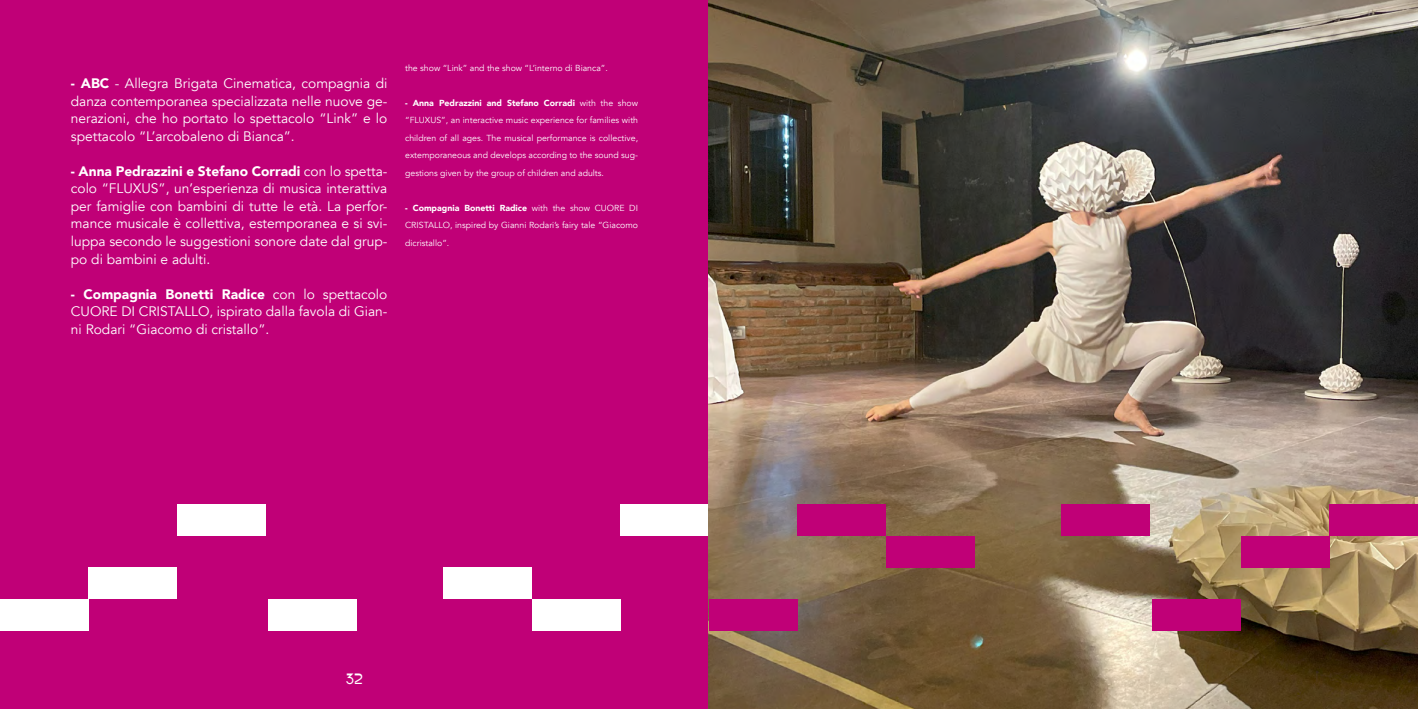
<style>
.page{position:relative;width:1418px;height:709px;background:#fff}
.page>*{position:absolute;margin:0;border:0;box-sizing:border-box;transform-origin:0 0}
.t1{font:15px "Inconstant Top 75";color:#fff}
.t2{font:13.75px/17.5px "Avenir";color:#fff;text-align:justify}
.t3{font:8.75px/17.5px "Avenir";color:#fff;text-align:justify}
.s1{font-weight:900}
</style>
<div class="page">
<div style="left:0;top:0;width:709px;height:709px;background:#c00077"></div>
<div style="left:0;top:599px;width:89px;height:32px;background:#fff"></div>
<div style="left:268px;top:599px;width:89px;height:32px;background:#fff"></div>
<div style="left:89px;top:567px;width:88px;height:32px;background:#fff"></div>
<div style="left:443px;top:567px;width:89px;height:32px;background:#fff"></div>
<div style="left:532px;top:599px;width:88px;height:32px;background:#fff"></div>
<div style="left:177px;top:504px;width:89px;height:31px;background:#fff"></div>
<div style="left:620px;top:504px;width:89px;height:31px;background:#fff"></div>
<img style="left:709px;top:0;width:708px;height:709px">
<div style="left:1240px;top:535px;width:89px;height:32px;background:#c00077"></div>
<div style="left:886px;top:535px;width:88px;height:32px;background:#c00077"></div>
<div style="left:709px;top:599px;width:88px;height:32px;background:#c00077"></div>
<div style="left:1152px;top:599px;width:88px;height:32px;background:#c00077"></div>
<div style="left:1329px;top:504px;width:88px;height:31px;background:#c00077"></div>
<div style="left:1060px;top:504px;width:89px;height:31px;background:#c00077"></div>
<div style="left:797px;top:504px;width:89px;height:31px;background:#c00077"></div>
<p class="t2" style="left:71px;top:75px;width:318px"><span class="s1">- ABC</span> - Allegra Brigata Cinematica, compagnia di danza contemporanea specializzata nelle nuove ge&shy;nerazioni, che ho portato lo spettacolo “Link” e lo spettacolo “L’arcobaleno di Bianca”.</p>
<p class="t2" style="left:71px;top:163px;width:318px"><span class="s1">- Anna Pedrazzini e Stefano Corradi</span> con lo spetta&shy;colo “FLUXUS”, un’esperienza di musica interattiva per famiglie con bambini di tutte le età. La perfor&shy;mance musicale è collettiva, estemporanea e si svi&shy;luppa secondo le suggestioni sonore date dal grup&shy;po di bambini e adulti.</p>
<p class="t2" style="left:71px;top:285px;width:318px"><span class="s1">- Compagnia Bonetti Radice</span> con lo spettacolo CUORE DI CRISTALLO, ispirato dalla favola di Gian&shy;ni Rodari “Giacomo di cristallo”.</p>
<p class="t3" style="left:405px;top:59px;width:204px">the show “Link” and the show “L’interno di Bianca”.</p>
<p class="t3" style="left:405px;top:94px;width:234px"><span class="s1">- Anna Pedrazzini and Stefano Corradi</span> with the show “FLUXUS”, an interactive music experience for families with children of all ages. The musical performance is collective, extemporaneous and develops according to the sound sug&shy;gestions given by the group of children and adults.</p>
<p class="t3" style="left:405px;top:199px;width:234px"><span class="s1">- Compagnia Bonetti Radice</span> with the show CUORE DI CRISTALLO, inspired by Gianni Rodari’s fairy tale “Giacomo dicristallo”.</p>
<p class="t1" style="left:346px;top:667px;width:19px">32</p>
</div>
